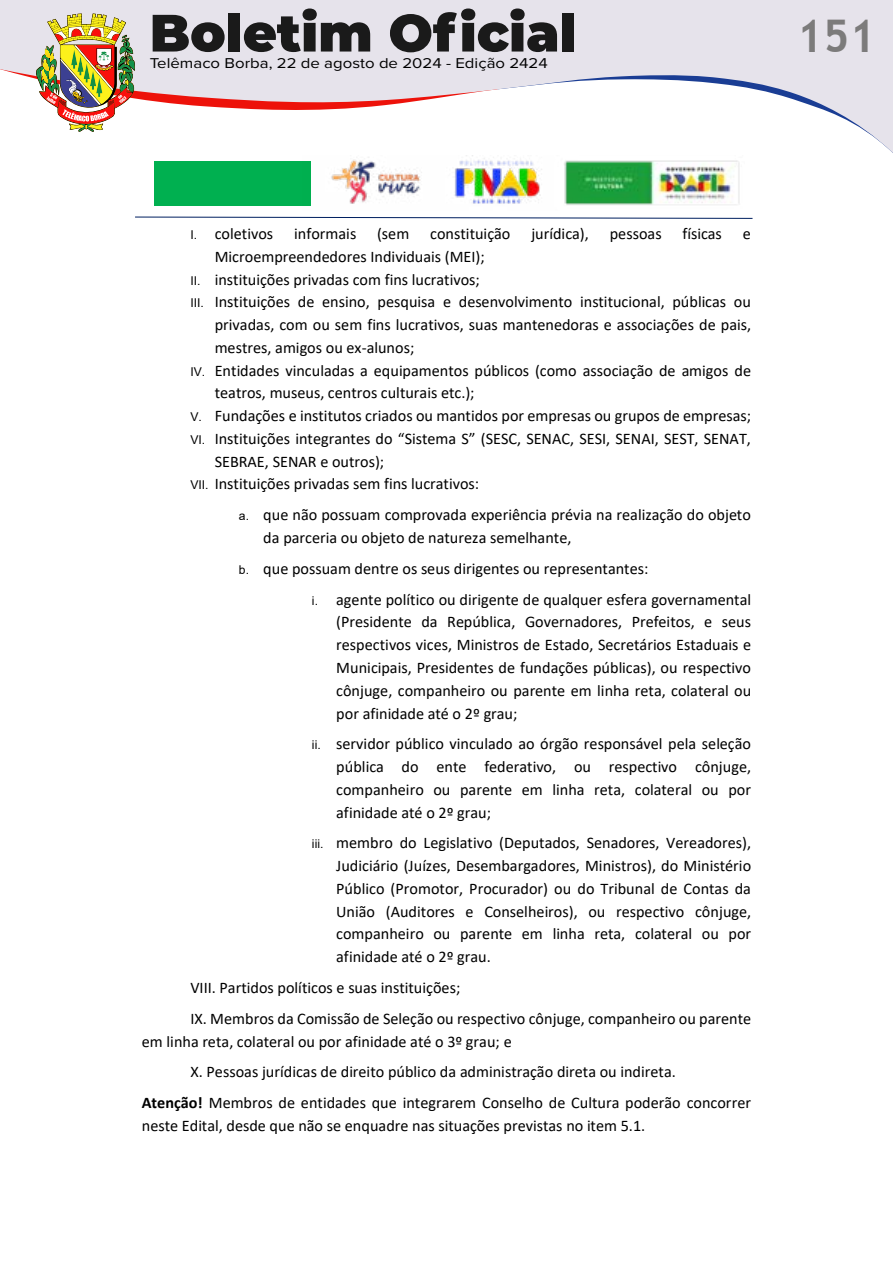
<style>
.page{position:relative;width:893px;height:1263px;background:#fff}
.page>*{position:absolute;margin:0;border:0;box-sizing:border-box;transform-origin:0 0}
.t1{font:700 45px "Trebuchet MS";color:#7c7b7b}
.t2{font:16.2px/22.8px "Calibri";color:#000}
.t3{font:14.7px "Proxima Nova";color:#000;scale:1.14 1}
.s1{font-family:"Arial";font-size:12.15px}
.s2{font-weight:700}
</style>
<div class="page">
<div style="left:0;top:0;width:893px;height:9px;background:#e6e3eb"></div>
<svg style="left:0;top:9px;width:893px;height:144px"></svg>
<div style="left:154px;top:162px;width:157px;height:44px;background:#00b050"></div>
<img style="left:303px;top:155px;width:437px;height:50px">
<svg style="left:135px;top:216px;width:618px;height:3px"></svg>
<p class="t3" style="left:150px;top:53px;width:351px">Telêmaco Borba, 22 de agosto de 2024 - Edição 2424</p>
<h1 class="t1" style="left:797px;top:8px;width:81px">151</h1>
<p class="t2" style="left:190px;top:222px;width:84px"><span class="s1">I.</span> coletivos</p>
<p class="t2" style="left:294px;top:222px;width:64px">informais</p>
<p class="t2" style="left:377px;top:222px;width:34px">(sem</p>
<p class="t2" style="left:430px;top:222px;width:82px">constituição</p>
<p class="t2" style="left:531px;top:222px;width:59px">jurídica),</p>
<p class="t2" style="left:610px;top:222px;width:53px">pessoas</p>
<p class="t2" style="left:682px;top:222px;width:41px">físicas</p>
<p class="t2" style="left:743px;top:222px;width:10px">e</p>
<p class="t2" style="left:215px;top:245px;width:272px">Microempreendedores Individuais (MEI);</p>
<p class="t2" style="left:190px;top:268px;width:291px"><span class="s1">II.</span> instituições privadas com fins lucrativos;</p>
<p class="t2" style="left:190px;top:290px;width:562px"><span class="s1">III.</span> Instituições de ensino, pesquisa e desenvolvimento institucional, públicas ou</p>
<p class="t2" style="left:215px;top:313px;width:538px">privadas, com ou sem fins lucrativos, suas mantenedoras e associações de pais,</p>
<p class="t2" style="left:215px;top:336px;width:201px">mestres, amigos ou ex-alunos;</p>
<p class="t2" style="left:190px;top:358px;width:562px"><span class="s1">IV.</span> Entidades vinculadas a equipamentos públicos (como associação de amigos de</p>
<p class="t2" style="left:215px;top:381px;width:261px">teatros, museus, centros culturais etc.);</p>
<p class="t2" style="left:190px;top:404px;width:562px"><span class="s1">V.</span> Fundações e institutos criados ou mantidos por empresas ou grupos de empresas;</p>
<p class="t2" style="left:190px;top:427px;width:562px"><span class="s1">VI.</span> Instituições integrantes do “Sistema S” (SESC, SENAC, SESI, SENAI, SEST, SENAT,</p>
<p class="t2" style="left:215px;top:449px;width:171px">SEBRAE, SENAR e outros);</p>
<p class="t2" style="left:190px;top:472px;width:290px"><span class="s1">VII.</span> Instituições privadas sem fins lucrativos:</p>
<p class="t2" style="left:263px;top:503px;width:489px;text-indent:-24px"><span class="s1">a.</span> que não possuam comprovada experiência prévia na realização do objeto da parceria ou objeto de natureza semelhante,</p>
<p class="t2" style="left:312px;top:553px;width:441px;line-height:30.9px;text-indent:-73px"><span class="s1">b.</span> que possuam dentre os seus dirigentes ou representantes:<br><span class="s1">i.</span> agente político ou dirigente de qualquer esfera governamental</p>
<p class="t2" style="left:336px;top:610px;width:416px;text-align:justify">(Presidente da República, Governadores, Prefeitos, e seus respectivos vices, Ministros de Estado, Secretários Estaduais e Municipais, Presidentes de fundações públicas), ou respectivo cônjuge, companheiro ou parente em linha reta, colateral ou por afinidade até o 2º grau;</p>
<p class="t2" style="left:336px;top:732px;width:416px;text-align:justify;text-indent:-24px"><span class="s1">ii.</span> servidor público vinculado ao órgão responsável pela seleção pública do ente federativo, ou respectivo cônjuge, companheiro ou parente em linha reta, colateral ou por afinidade até o 2º grau;</p>
<p class="t2" style="left:336px;top:831px;width:416px;text-align:justify;text-indent:-24px"><span class="s1">iii.</span> membro do Legislativo (Deputados, Senadores, Vereadores), Judiciário (Juízes, Desembargadores, Ministros), do Ministério Público (Promotor, Procurador) ou do Tribunal de Contas da União (Auditores e Conselheiros), ou respectivo cônjuge, companheiro ou parente em linha reta, colateral ou por afinidade até o 2º grau.</p>
<p class="t2" style="left:190px;top:972px;width:562px;line-height:30.8px">VIII. Partidos políticos e suas instituições;<br>IX. Membros da Comissão de Seleção ou respectivo cônjuge, companheiro ou parente</p>
<p class="t2" style="left:142px;top:1029px;width:371px">em linha reta, colateral ou por afinidade até o 3º grau; e</p>
<p class="t2" style="left:190px;top:1060px;width:487px">X. Pessoas jurídicas de direito público da administração direta ou indireta.</p>
<p class="t2" style="left:142px;top:1091px;width:611px"><span class="s2">Atenção!</span> Membros de entidades que integrarem Conselho de Cultura poderão concorrer</p>
<p class="t2" style="left:142px;top:1114px;width:505px">neste Edital, desde que não se enquadre nas situações previstas no item 5.1.</p>
</div>
